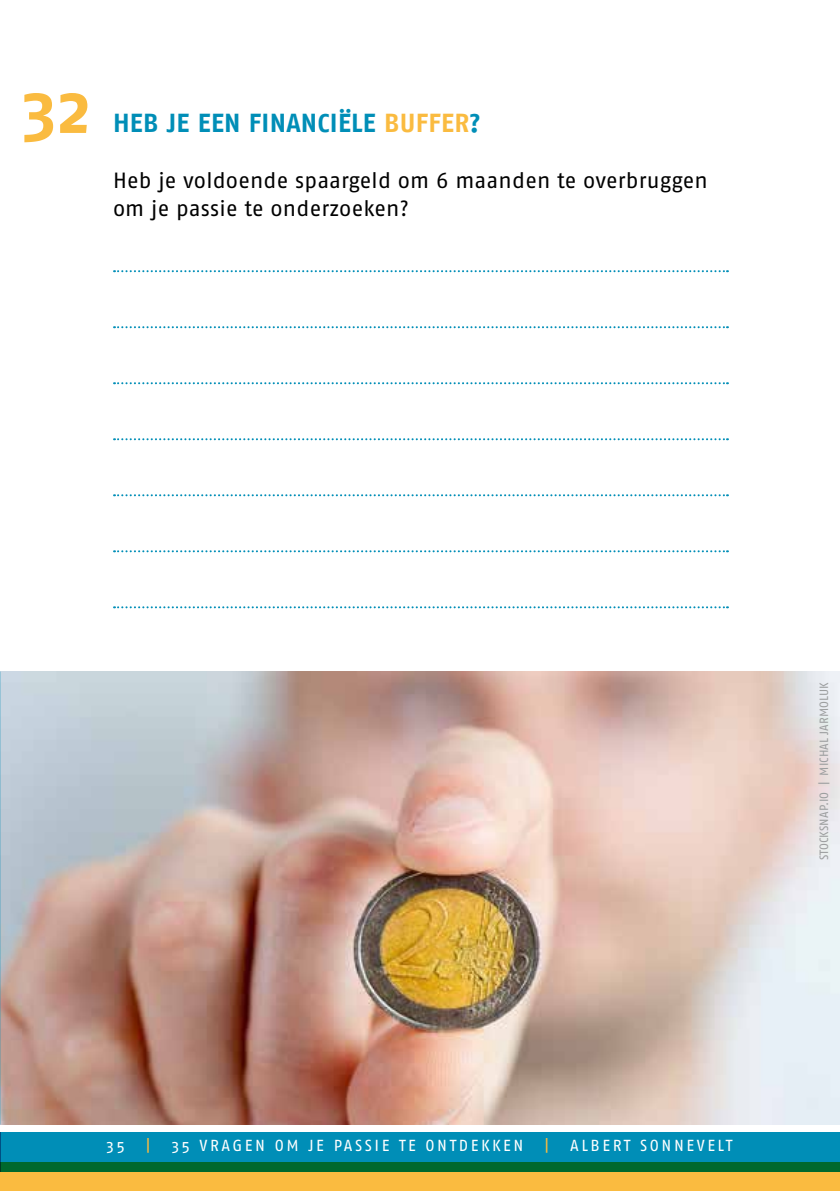
<style>
.page{position:relative;width:840px;height:1191px;background:#fff}
.page>*{position:absolute;margin:0;border:0;box-sizing:border-box;transform-origin:0 0}
.t1{font:700 70px "Fago No";color:#fabb40}
.t2{font:700 26px "Fago No";letter-spacing:.01em;color:#008eb7}
.t3{font:22px/28px "Fago No";letter-spacing:.005em;color:#000}
.t4{font:16px "Fago No";letter-spacing:.16em;color:#fff}
.t5{font:16px "Fago No";color:#fabb40}
.t6{font:12px "Fago No";letter-spacing:.01em;color:#9c9e9f}
.s1{color:#fabb40}
</style>
<div class="page">
<div style="left:0;top:1162px;width:839px;height:29px;background:#fabb40"></div>
<svg style="left:0;top:1132px;width:839px;height:39px;background:#008597"></svg>
<svg style="left:114px;top:270px;width:613px;height:2px"></svg>
<svg style="left:114px;top:326px;width:613px;height:2px"></svg>
<svg style="left:114px;top:382px;width:613px;height:2px"></svg>
<svg style="left:114px;top:438px;width:613px;height:2px"></svg>
<svg style="left:114px;top:494px;width:613px;height:2px"></svg>
<svg style="left:114px;top:550px;width:613px;height:2px"></svg>
<svg style="left:114px;top:606px;width:613px;height:2px"></svg>
<img style="left:1px;top:671px;width:838px;height:454px">
<img style="left:0;top:671px;width:1px;height:454px">
<h1 class="t1" style="left:22px;top:67px;width:71px">32</h1>
<p class="t2" style="left:113px;top:108px;width:369px">HEB JE EEN FINANCIËLE <span class="s1">BUFFER</span>?</p>
<p class="t3" style="left:113px;top:166px;width:596px">Heb je voldoende spaargeld om 6 maanden te overbruggen om je passie te onderzoeken?</p>
<p class="t6" style="left:816px;top:860px;width:180px;rotate:-90deg">STOCKSNAP.IO | MICHAL JARMOLUK</p>
<p class="t4" style="left:106px;top:1136px;width:20px">35</p>
<p class="t5" style="left:146px;top:1136px;width:6px">|</p>
<p class="t4" style="left:171px;top:1136px;width:353px">35 VRAGEN OM JE PASSIE TE ONTDEKKEN</p>
<p class="t5" style="left:544px;top:1136px;width:6px">|</p>
<p class="t4" style="left:570px;top:1136px;width:164px">ALBERT SONNEVELT</p>
</div>
